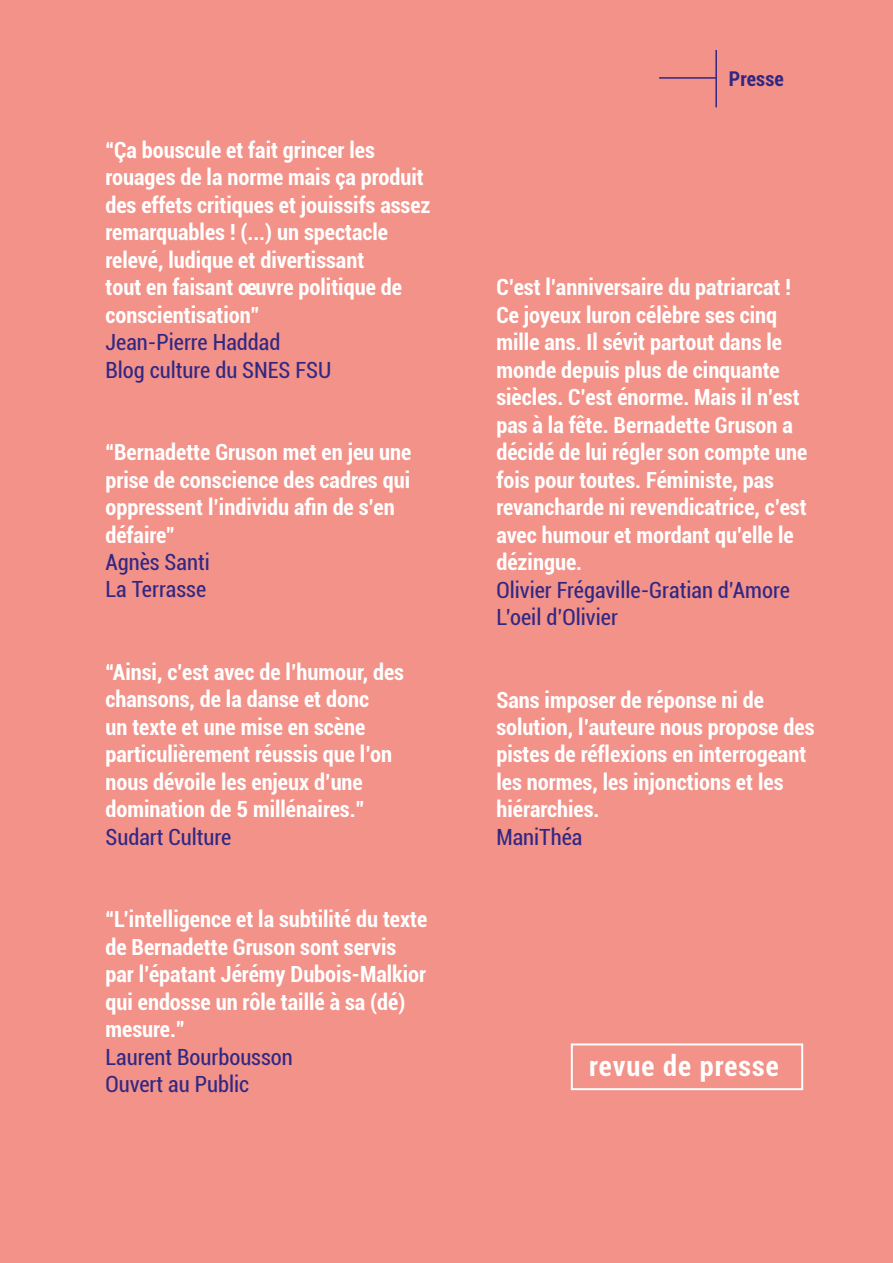
<style>
.page{position:relative;width:893px;height:1263px;background:#f29289}
.page>*{position:absolute;margin:0;border:0;box-sizing:border-box;transform-origin:0 0}
.t1{font:700 condensed 28.35px "Roboto";letter-spacing:.04em;color:#fff}
.t2{font:700 condensed 22.35px/27.5px "Roboto";color:#fff}
.t3{font:condensed 22.35px/27.5px "Roboto";color:#312783}
.t4{font:700 condensed 20.4px "Roboto";letter-spacing:.01em;color:#312783}
</style>
<div class="page">
<hr style="left:659px;top:77px;width:57px;height:2px;background:#312783">
<hr style="left:715px;top:50px;width:2px;height:57px;background:#312783">
<div style="left:571px;top:1043px;width:232px;height:47px;border:2px solid #fff"></div>
<p class="t2" style="left:105px;top:135px;width:327px">“Ça bouscule et fait grincer les rouages de la norme mais ça produit des effets critiques et jouissifs assez remarquables ! (...) un spectacle relevé, ludique et divertissant<br>tout en faisant œuvre politique de conscientisation”</p>
<p class="t3" style="left:105px;top:328px;width:227px">Jean-Pierre Haddad<br>Blog culture du SNES FSU</p>
<p class="t2" style="left:105px;top:437px;width:307px">“Bernadette Gruson met en jeu une prise de conscience des cadres qui oppressent l’individu afin de s’en défaire”</p>
<p class="t3" style="left:105px;top:547px;width:106px">Agnès Santi<br>La Terrasse</p>
<p class="t2" style="left:105px;top:657px;width:300px">“Ainsi, c’est avec de l’humour, des chansons, de la danse et donc<br>un texte et une mise en scène particulièrement réussis que l’on nous dévoile les enjeux d’une domination de 5 millénaires.”</p>
<p class="t3" style="left:105px;top:822px;width:128px">Sudart Culture</p>
<p class="t2" style="left:105px;top:905px;width:323px">“L’intelligence et la subtilité du texte de Bernadette Gruson sont servis par l’épatant Jérémy Dubois-Malkior qui endosse un rôle taillé à sa (dé) mesure.”</p>
<p class="t3" style="left:105px;top:1042px;width:189px">Laurent Bourbousson<br>Ouvert au Public</p>
<p class="t4" style="left:729px;top:64px;width:57px">Presse</p>
<p class="t2" style="left:496px;top:273px;width:312px">C’est l’anniversaire du patriarcat !<br>Ce joyeux luron célèbre ses cinq mille ans. Il sévit partout dans le monde depuis plus de cinquante siècles. C’est énorme. Mais il n’est pas à la fête. Bernadette Gruson a décidé de lui régler son compte une fois pour toutes. Féministe, pas revancharde ni revendicatrice, c’est avec humour et mordant qu’elle le dézingue.</p>
<p class="t3" style="left:496px;top:575px;width:295px">Olivier Frégaville-Gratian d’Amore<br>L’oeil d’Olivier</p>
<p class="t2" style="left:496px;top:685px;width:320px">Sans imposer de réponse ni de solution, l’auteure nous propose des pistes de réflexions en interrogeant les normes, les injonctions et les hiérarchies.</p>
<p class="t3" style="left:496px;top:822px;width:87px">ManiThéa</p>
<p class="t1" style="left:589px;top:1046px;width:191px">revue de presse</p>
</div>
